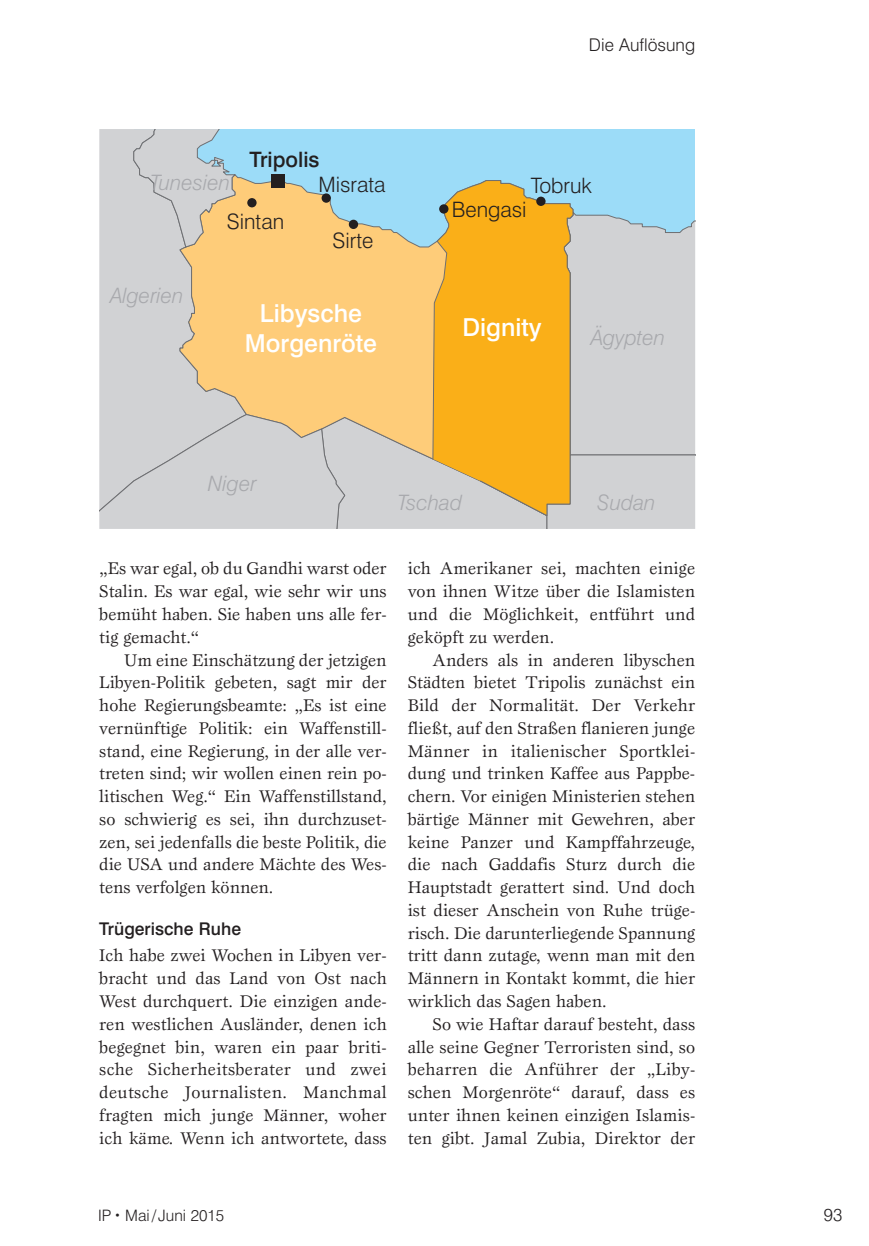
<style>
.page{position:relative;width:869px;height:1246px;background:#fff}
.page>*{position:absolute;margin:0;border:0;box-sizing:border-box;transform-origin:0 0}
.t1{font:500 24.68px/29.8px "Swiss 721 BT";color:#fff;text-align:center}
.t2{font:italic 300 21.18px "Swiss 721 BT";color:#a8a9ad}
.t3{font:300 21.18px "Swiss 721 BT";color:#231f20}
.t4{font:500 21.18px "Swiss 721 BT";color:#231f20}
.t5{font:17.5px/22.8px "Esprit Std";color:#231f20;text-align:justify}
.t6{font:500 17.5px "Swiss 721 BT";color:#231f20}
.t7{font:300 17.5px "Swiss 721 BT";color:#231f20}
.t8{font:300 15.75px "Swiss 721 BT";color:#231f20}
.s1{font-size:10.5px}
</style>
<div class="page">
<svg style="left:99px;top:129px;width:595px;height:400px;background:#d2d1c1"></svg>
<svg style="left:432px;top:180px;width:141px;height:336px;background:#eeb337"></svg>
<div style="left:271px;top:174px;width:14px;height:14px;background:#231f20"></div>
<div style="left:247px;top:198px;width:9px;height:9px;background:#231f20;border-radius:50%"></div>
<div style="left:321px;top:193px;width:10px;height:10px;background:#231f20;border-radius:50%"></div>
<div style="left:348px;top:220px;width:10px;height:9px;background:#231f20;border-radius:50%"></div>
<div style="left:439px;top:204px;width:9px;height:9px;background:#231f20;border-radius:50%"></div>
<div style="left:536px;top:196px;width:9px;height:10px;background:#231f20;border-radius:50%"></div>
<p class="t2" style="left:150px;top:169px;width:82px">Tunesien</p>
<p class="t4" style="left:249px;top:147px;width:71px">Tripolis</p>
<p class="t3" style="left:318px;top:171px;width:69px">Misrata</p>
<p class="t2" style="left:110px;top:282px;width:75px">Algerien</p>
<p class="t3" style="left:227px;top:208px;width:59px">Sintan</p>
<p class="t3" style="left:332px;top:228px;width:42px">Sirte</p>
<h1 class="t1" style="left:245px;top:298px;width:134px">Libysche<br>Morgenröte</h1>
<p class="t7" style="left:588px;top:34px;width:108px">Die Auflösung</p>
<p class="t3" style="left:530px;top:173px;width:62px">Tobruk</p>
<p class="t3" style="left:451px;top:196px;width:76px">Bengasi</p>
<h1 class="t1" style="left:462px;top:312px;width:81px">Dignity</h1>
<p class="t2" style="left:590px;top:325px;width:76px">Ägypten</p>
<p class="t2" style="left:208px;top:470px;width:50px">Niger</p>
<p class="t2" style="left:397px;top:489px;width:66px">Tschad</p>
<p class="t2" style="left:597px;top:489px;width:60px">Sudan</p>
<p class="t5" style="left:99px;top:557px;width:289px">„Es war egal, ob du Gandhi warst oder Stalin. Es war egal, wie sehr wir uns bemüht haben. Sie haben uns alle fer&shy;tig gemacht.“</p>
<p class="t5" style="left:99px;top:648px;width:289px;text-indent:25px">Um eine Einschätzung der jetzigen Libyen-Politik gebeten, sagt mir der hohe Regierungsbeamte: „Es ist eine vernünftige Politik: ein Waffenstill&shy;stand, eine Regierung, in der alle ver&shy;treten sind; wir wollen einen rein po&shy;litischen Weg.“ Ein Waffenstillstand, so schwierig es sei, ihn durchzuset&shy;zen, sei jedenfalls die beste Politik, die die USA und andere Mächte des Wes&shy;tens verfolgen können.</p>
<p class="t6" style="left:99px;top:918px;width:143px">Trügerische Ruhe</p>
<p class="t5" style="left:99px;top:943px;width:289px">Ich habe zwei Wochen in Libyen ver&shy;bracht und das Land von Ost nach West durchquert. Die einzigen ande&shy;ren westlichen Ausländer, denen ich begegnet bin, waren ein paar briti&shy;sche Sicherheitsberater und zwei deutsche Journalisten. Manchmal fragten mich junge Männer, woher ich käme. Wenn ich antwortete, dass</p>
<p class="t5" style="left:407px;top:557px;width:289px">ich Amerikaner sei, machten einige von ihnen Witze über die Islamisten und die Möglichkeit, entführt und geköpft zu werden.</p>
<p class="t5" style="left:407px;top:648px;width:289px;text-indent:25px">Anders als in anderen libyschen Städten bietet Tripolis zunächst ein Bild der Normalität. Der Verkehr fließt, auf den Straßen flanieren junge Männer in italienischer Sportklei&shy;dung und trinken Kaffee aus Pappbe&shy;chern. Vor einigen Ministerien stehen bärtige Männer mit Gewehren, aber keine Panzer und Kampffahrzeuge, die nach Gaddafis Sturz durch die Hauptstadt gerattert sind. Und doch ist dieser Anschein von Ruhe trüge&shy;risch. Die darunterliegende Spannung tritt dann zutage, wenn man mit den Männern in Kontakt kommt, die hier wirklich das Sagen haben.</p>
<p class="t5" style="left:407px;top:1012px;width:289px;text-indent:25px">So wie Haftar darauf besteht, dass alle seine Gegner Terroristen sind, so beharren die Anführer der „Liby&shy;schen Morgenröte“ darauf, dass es unter ihnen keinen einzigen Islamis&shy;ten gibt. Jamal Zubia, Direktor der</p>
<p class="t8" style="left:98px;top:1205px;width:128px">IP <span class="s1">•</span> Mai/ Juni 2015</p>
<p class="t7" style="left:823px;top:1203px;width:20px">93</p>
</div>
